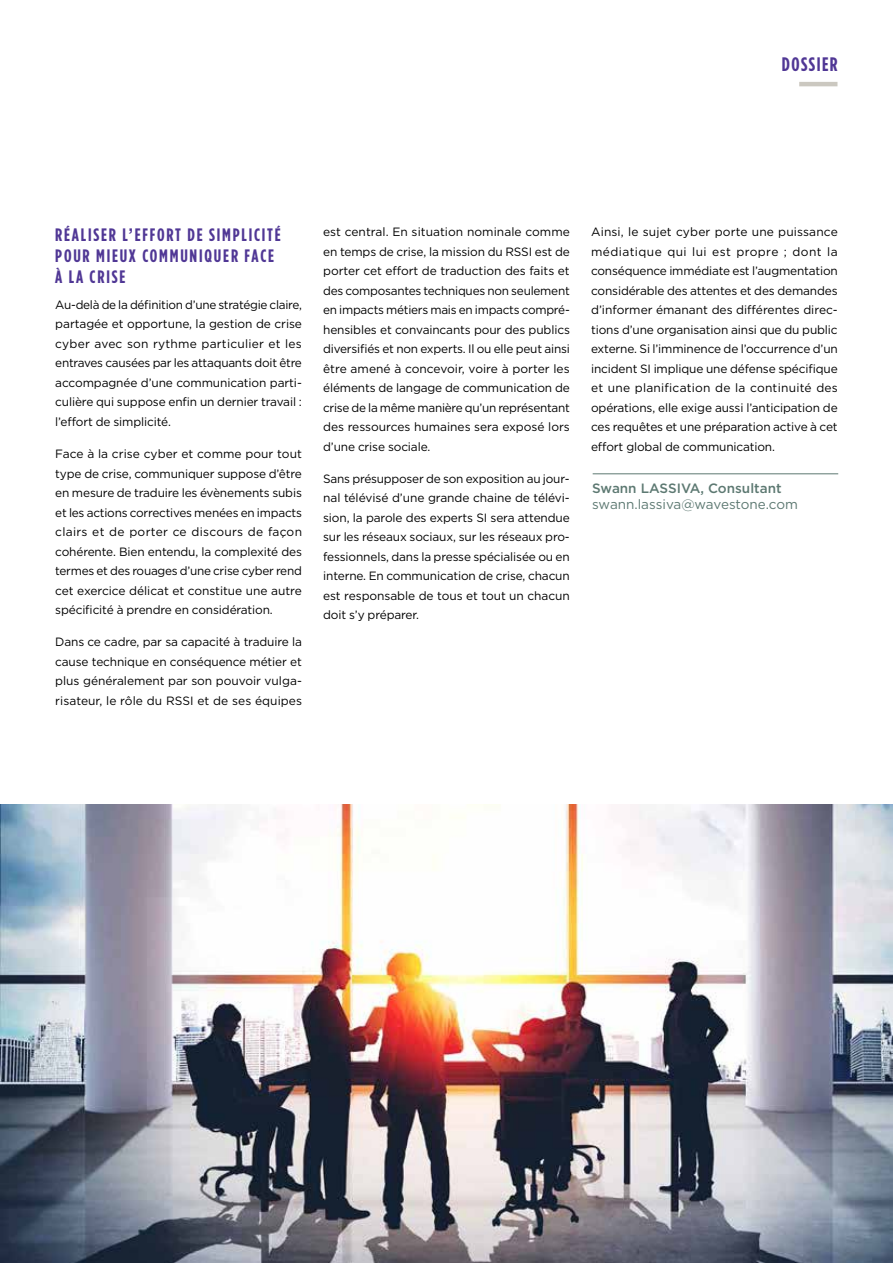
<style>
.page{position:relative;width:893px;height:1263px;background:#fff}
.page>*{position:absolute;margin:0;border:0;box-sizing:border-box;transform-origin:0 0}
.t1{font:700 19.5px "Gotham Condensed";letter-spacing:.075em;color:#503795}
.t2{font:700 18px/21px "Gotham Condensed";letter-spacing:.1em;color:#503795}
.t3{font:13.5px "Gotham";letter-spacing:-.005em;color:#5d7972}
.t4{font:500 13.5px "Gotham";color:#5d7972}
.t5{font:12px/19.5px "Gotham";letter-spacing:-.01em;color:#000;text-align:justify}
</style>
<div class="page">
<img style="left:0;top:805px;width:893px;height:458px">
<hr style="left:799px;top:82px;width:38px;height:4px;background:#cbc8c0">
<hr style="left:593px;top:473px;width:245px;height:1px;background:#5d7972">
<h1 class="t1" style="left:782px;top:53px;width:57px">DOSSIER</h1>
<h2 class="t2" style="left:55px;top:224px;width:227px">RÉALISER L’EFFORT DE SIMPLICITÉ<br>POUR MIEUX COMMUNIQUER FACE<br>À LA CRISE</h2>
<p class="t5" style="left:55px;top:294px;width:248px">Au-delà de la définition d’une stratégie claire, partagée et opportune, la gestion de crise cyber avec son rythme particulier et les entraves causées par les attaquants doit être accompagnée d’une communication parti&shy;culière qui suppose enfin un dernier travail : l’effort de simplicité.</p>
<p class="t5" style="left:55px;top:444px;width:248px">Face à la crise cyber et comme pour tout type de crise, communiquer suppose d’être en mesure de traduire les évènements subis et les actions correctives menées en impacts clairs et de porter ce discours de façon cohérente. Bien entendu, la complexité des termes et des rouages d’une crise cyber rend cet exercice délicat et constitue une autre spécificité à prendre en considération.</p>
<p class="t5" style="left:55px;top:632px;width:248px">Dans ce cadre, par sa capacité à traduire la cause technique en conséquence métier et plus généralement par son pouvoir vulga&shy;risateur, le rôle du RSSI et de ses équipes</p>
<p class="t5" style="left:323px;top:222px;width:248px">est central. En situation nominale comme en temps de crise, la mission du RSSI est de porter cet effort de traduction des faits et des composantes techniques non seulement en impacts métiers mais en impacts compré&shy;hensibles et convaincants pour des publics diversifiés et non experts. Il ou elle peut ainsi être amené à concevoir, voire à porter les éléments de langage de communication de crise de la même manière qu’un représentant des ressources humaines sera exposé lors d’une crise sociale.</p>
<p class="t5" style="left:323px;top:469px;width:248px">Sans présupposer de son exposition au jour&shy;nal télévisé d’une grande chaine de télévi&shy;sion, la parole des experts SI sera attendue sur les réseaux sociaux, sur les réseaux pro&shy;fessionnels, dans la presse spécialisée ou en interne. En communication de crise, chacun est responsable de tous et tout un chacun doit s’y préparer.</p>
<p class="t5" style="left:591px;top:222px;width:248px">Ainsi, le sujet cyber porte une puissance médiatique qui lui est propre ; dont la conséquence immédiate est l’augmentation considérable des attentes et des demandes d’informer émanant des différentes direc&shy;tions d’une organisation ainsi que du public externe. Si l’imminence de l’occurrence d’un incident SI implique une défense spécifique et une planification de la continuité des opérations, elle exige aussi l’anticipation de ces requêtes et une préparation active à cet effort global de communication.</p>
<p class="t4" style="left:592px;top:479px;width:191px">Swann LASSIVA, Consultant</p>
<p class="t3" style="left:592px;top:496px;width:207px">swann.lassiva@wavestone.com</p>
</div>
